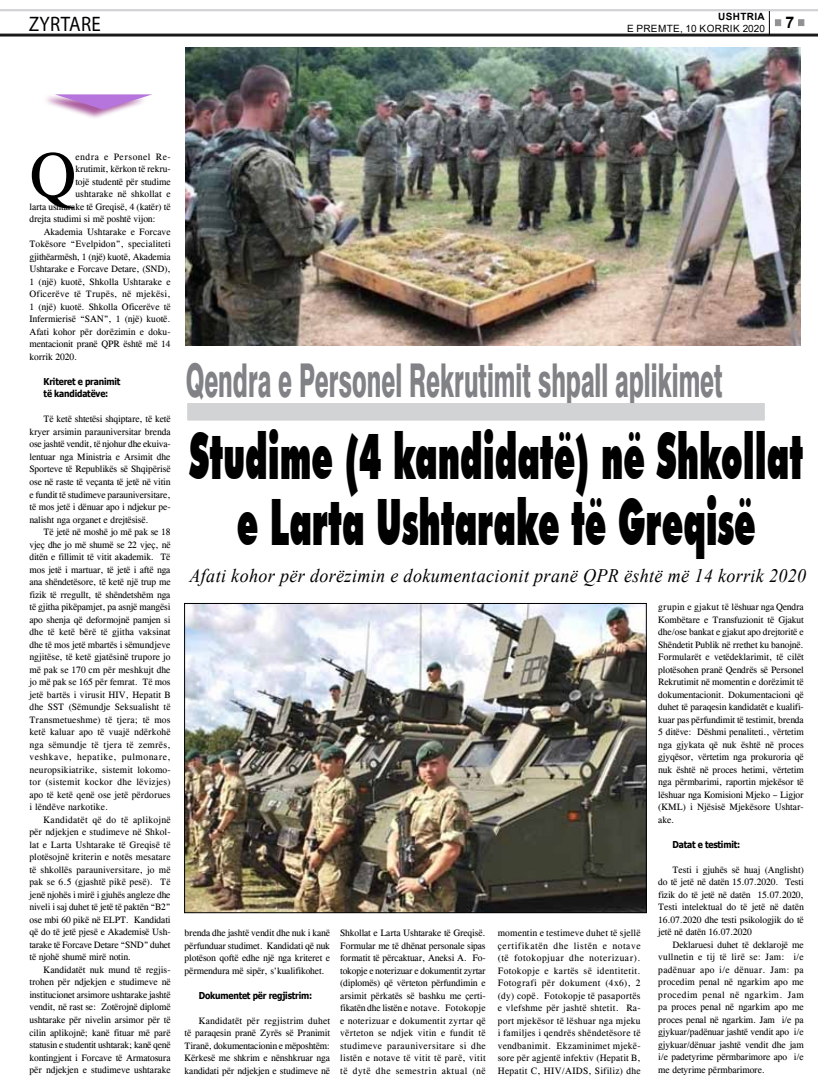
<style>
.page{position:relative;width:818px;height:1078px;background:#fff}
.page>*{position:absolute;margin:0;border:0;box-sizing:border-box;transform-origin:0 0}
.t1{font:64.7px "CG Times";color:#000}
.t2{font:900 64px/66px "Futura BT";color:#000;text-align:center;scale:.52 1}
.t3{font:800 46.6px "Swiss 721 BT";color:#808285;scale:.5 1}
.t4{font:21px "Myriad Pro";color:#000;scale:.9 1}
.t5{font:italic 19px "Times New Roman";letter-spacing:.02em;color:#000;scale:.95 1}
.t6{font:700 16px "Arial";color:#000}
.t7{font:10px "Arial";letter-spacing:.035em;color:#000}
.t8{font:700 10px "Arial";letter-spacing:.035em;color:#000}
.t9{font:9.5px/12.5px "CG Times";letter-spacing:-.01em;color:#000;text-align:justify}
.t10{font:700 9.5px/12.5px "Tahoma";letter-spacing:-.02em;color:#000;scale:.9 1}
.t11{font:9.5px "CG Times";letter-spacing:.015em;color:#000}
.t12{font:9.5px "CG Times";letter-spacing:.03em;color:#000}
.t13{font:9.5px "CG Times";letter-spacing:.055em;color:#000}
</style>
<div class="page">
<hr style="left:0;top:36px;width:818px;height:1px;background:#000">
<hr style="left:0;top:10px;width:818px;height:1px;background:#c7c8ca">
<hr style="left:0;top:11px;width:818px;height:1px;background:#c7c8ca">
<svg style="left:798px;top:20px;width:6px;height:6px"></svg>
<svg style="left:769px;top:11px;width:12px;height:23px"></svg>
<hr style="left:0;top:34px;width:818px;height:1px;background:#000">
<hr style="left:0;top:35px;width:818px;height:1px;background:#000">
<img style="left:186px;top:47px;width:615px;height:298px">
<div style="left:42px;top:94px;width:106px;height:26px;background:#8e257c;opacity:.75"></div>
<svg style="left:55px;top:94px;width:97px;height:16px"></svg>
<div style="left:187px;top:403px;width:577px;height:17px;background:#d1d3d4"></div>
<img style="left:186px;top:605px;width:459px;height:306px">
<div style="left:184px;top:603px;width:463px;height:310px;border:1px solid #000"></div>
<p class="t8" style="left:718px;top:9px;width:48px">USHTRIA</p>
<h3 class="t4" style="left:29px;top:11px;width:36px">ZYRTARE</h3>
<p class="t7" style="left:627px;top:21px;width:139px">E PREMTE, 10 KORRIK 2020</p>
<h3 class="t6" style="left:785px;top:11px;width:10px">7</h3>
<h1 class="t1" style="left:29px;top:138px;width:48px">Q</h1>
<p class="t13" style="left:75px;top:151px;width:97px">endra e Personel Re-</p>
<p class="t9" style="left:75px;top:163px;width:97px">krutimit, kërkon të rekru-</p>
<p class="t9" style="left:75px;top:175px;width:97px">tojë studentë për studime</p>
<p class="t11" style="left:75px;top:188px;width:97px">ushtarake në shkollat e</p>
<p class="t9" style="left:29px;top:200px;width:142px">larta ushtarake të Greqisë, 4 (katër) të</p>
<p class="t9" style="left:29px;top:213px;width:128px">drejta studimi si më poshtë vijon:</p>
<p class="t9" style="left:44px;top:225px;width:128px">Akademia Ushtarake e Forcave</p>
<p class="t11" style="left:29px;top:238px;width:143px">Tokësore “Evelpidon”, specialiteti</p>
<p class="t9" style="left:29px;top:250px;width:143px">gjithëarmësh, 1 (një) kuotë, Akademia</p>
<p class="t9" style="left:29px;top:263px;width:143px">Ushtarake e Forcave Detare, (SND),</p>
<p class="t9" style="left:29px;top:275px;width:143px">1 (një) kuotë, Shkolla Ushtarake e</p>
<p class="t12" style="left:29px;top:288px;width:143px">Oficerëve të Trupës, në mjekësi,</p>
<p class="t9" style="left:29px;top:300px;width:143px">1 (një) kuotë. Shkolla Oficerëve të</p>
<p class="t9" style="left:29px;top:313px;width:143px">Infermierisë “SAN”, 1 (një) kuotë.</p>
<p class="t9" style="left:29px;top:325px;width:143px">Afati kohor për dorëzimin e doku-</p>
<p class="t9" style="left:29px;top:338px;width:143px">mentacionit pranë QPR është më 14</p>
<p class="t9" style="left:29px;top:350px;width:49px">korrik 2020.</p>
<p class="t10" style="left:44px;top:375px;width:87px">Kriteret e pranimit të kandidatëve:</p>
<p class="t9" style="left:29px;top:413px;width:143px;text-indent:14px">Të ketë shtetësi shqiptare, të ketë kryer arsimin parauniversitar brenda ose jashtë vendit, të njohur dhe ekuiva&shy;lentuar nga Ministria e Arsimit dhe Sporteve të Republikës së Shqipërisë ose në raste të veçanta të jetë në vitin e fundit të studimeve parauniversitare, të mos jetë i dënuar apo i ndjekur pe&shy;nalisht nga organet e drejtësisë.</p>
<p class="t9" style="left:29px;top:525px;width:143px;text-indent:14px">Të jetë në moshë jo më pak se 18 vjeç dhe jo më shumë se 22 vjeç, në ditën e fillimit të vitit akademik. Të mos jetë i martuar, të jetë i aftë nga ana shëndetësore, të ketë një trup me fizik të rregullt, të shëndetshëm nga të gjitha pikëpamjet, pa asnjë mangësi apo shenja që deformojnë pamjen si dhe të ketë bërë të gjitha vaksinat dhe të mos jetë mbartës i sëmundjeve ngjitëse, të ketë gjatësinë trupore jo më pak se 170 cm për meshkujt dhe jo më pak se 165 për femrat. Të mos jetë bartës i virusit HIV, Hepatit B dhe SST (Sëmundje Seksualisht të Transmetueshme) të tjera; të mos ketë kaluar apo të vuajë ndërkohë nga sëmundje të tjera të zemrës, veshkave, hepatike, pulmonare, neuropsikiatrike, sistemit lokomo&shy;tor (sistemit kockor dhe lëvizjes) apo të ketë qenë ose jetë përdorues i lëndëve narkotike.</p>
<p class="t9" style="left:29px;top:813px;width:143px;text-indent:14px">Kandidatët që do të aplikojnë për ndjekjen e studimeve në Shkol&shy;lat e Larta Ushtarake të Greqisë të plotësojnë kriterin e notës mesatare të shkollës parauniversitare, jo më pak se 6.5 (gjashtë pikë pesë). Të jenë njohës i mirë i gjuhës angleze dhe niveli i saj duhet të jetë të paktën “B2” ose mbi 60 pikë në ELPT. Kandidati që do të jetë pjesë e Akademisë Ush&shy;tarake të Forcave Detare “SND” duhet të njohë shumë mirë notin.</p>
<p class="t9" style="left:29px;top:963px;width:143px;text-indent:14px">Kandidatët nuk mund të regjis&shy;trohen për ndjekjen e studimeve në institucionet arsimore ushtarake jashtë vendit, në rast se: Zotërojnë diplomë ushtarake për nivelin arsimor për të cilin aplikojnë; kanë fituar më parë statusin e studentit ushtarak; kanë qenë kontingjent i Forcave të Armatosura për ndjekjen e studimeve ushtarake</p>
<h3 class="t3" style="left:186px;top:352px;width:1075px">Qendra e Personel Rekrutimit shpall aplikimet</h3>
<h2 class="t2" style="left:189px;top:422px;width:1182px">Studime (4 kandidatë) në Shkollat e Larta Ushtarake të Greqisë</h2>
<h3 class="t5" style="left:189px;top:562px;width:651px">Afati kohor për dorëzimin e dokumentacionit pranë QPR është më 14 korrik 2020</h3>
<p class="t9" style="left:658px;top:600px;width:147px">grupin e gjakut të lëshuar nga Qendra Kombëtare e Transfuzionit të Gjakut dhe/ose bankat e gjakut apo drejtoritë e Shëndetit Publik në rrethet ku banojnë.<br>Formularët e vetëdeklarimit, të cilët plotësohen pranë Qendrës së Personel Rekrutimit në momentin e dorëzimit të dokumentacionit. Dokumentacioni që duhet të paraqesin kandidatët e kualifi&shy;kuar pas përfundimit të testimit, brenda 5 ditëve: Dëshmi penaliteti., vërtetim nga gjykata që nuk është në proces gjyqësor, vërtetim nga prokuroria që nuk është në proces hetimi, vërtetim nga përmbarimi, raportin mjekësor të lëshuar nga Komisioni Mjeko – Ligjor (KML) i Njësisë Mjekësore Ushtar&shy;ake.</p>
<p class="t10" style="left:672px;top:838px;width:77px">Datat e testimit:</p>
<p class="t9" style="left:658px;top:863px;width:147px;text-indent:14px">Testi i gjuhës së huaj (Anglisht) do të jetë në datën 15.07.2020. Testi fizik do të jetë në datën 15.07.2020, Testi intelektual do të jetë në datën 16.07.2020 dhe testi psikologjik do të jetë në datën 16.07.2020</p>
<p class="t9" style="left:658px;top:938px;width:147px;text-indent:14px">Deklaruesi duhet të deklarojë me vullnetin e tij të lirë se: Jam: i/e padënuar apo i/e dënuar. Jam: pa procedim penal në ngarkim apo me procedim penal në ngarkim. Jam pa proces penal në ngarkim apo me proces penal në ngarkim. Jam i/e pa gjykuar/padënuar jashtë vendit apo i/e gjykuar/dënuar jashtë vendit dhe jam i/e padetyrime përmbarimore apo i/e me detyrime përmbarimore.</p>
<p class="t9" style="left:185px;top:926px;width:147px">brenda dhe jashtë vendit dhe nuk i kanë përfunduar studimet. Kandidati që nuk plotëson qoftë edhe një nga kriteret e përmendura më sipër, s’kualifikohet.</p>
<p class="t10" style="left:199px;top:989px;width:128px">Dokumentet për regjistrim:</p>
<p class="t9" style="left:185px;top:1014px;width:147px;text-indent:14px">Kandidatët për regjistrim duhet të paraqesin pranë Zyrës së Pranimit Tiranë, dokumentacionin e mëposhtëm:<br>Kërkesë me shkrim e nënshkruar nga kandidati për ndjekjen e studimeve në</p>
<p class="t9" style="left:340px;top:926px;width:147px">Shkollat e Larta Ushtarake të Greqisë.<br>Formular me të dhënat personale sipas formatit të përcaktuar, Aneksi A. Fo&shy;tokopje e noterizuar e dokumentit zyrtar (diplomës) që vërteton përfundimin e arsimit përkatës së bashku me çerti&shy;fikatën dhe listën e notave. Fotokopje e noterizuar e dokumentit zyrtar që vërteton se ndjek vitin e fundit të studimeve parauniversitare si dhe listën e notave të vitit të parë, vitit të dytë dhe semestrin aktual (në</p>
<p class="t9" style="left:498px;top:926px;width:144px">momentin e testimeve duhet të sjellë çertifikatën dhe listën e notave (të fotokopjuar dhe noterizuar).<br>Fotokopje e kartës së identitetit.<br>Fotografi për dokument (4x6), 2 (dy) copë. Fotokopje të pasaportës e vlefshme për jashtë shtetit. Ra&shy;port mjekësor të lëshuar nga mjeku i familjes i qendrës shëndetësore të vendbanimit. Ekzaminimet mjekë&shy;sore për agjentë infektiv (Hepatit B, Hepatit C, HIV/AIDS, Sifiliz) dhe</p>
</div>
